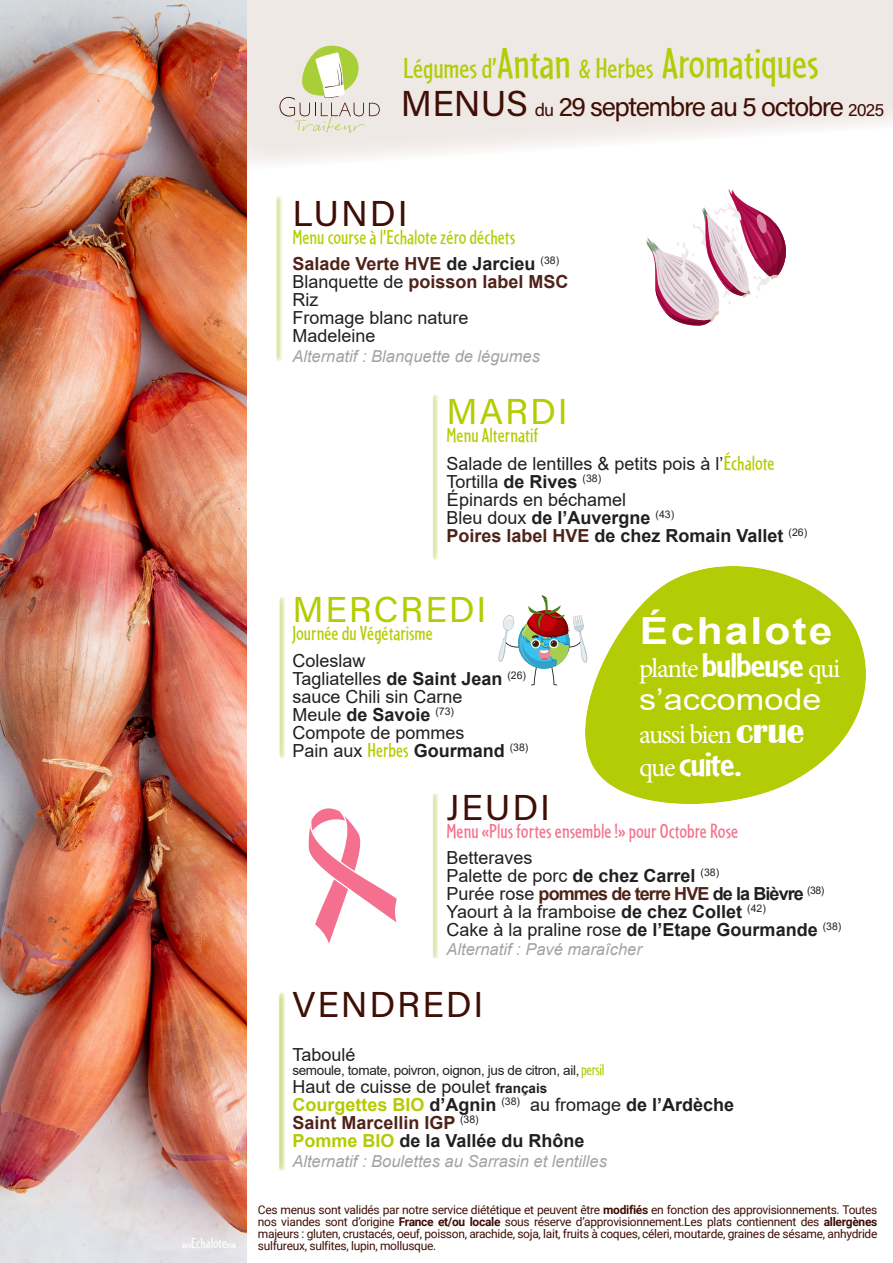
<style>
.page{position:relative;width:893px;height:1263px;background:#fff}
.page>*{position:absolute;margin:0;border:0;box-sizing:border-box;transform-origin:0 0}
.t1{font:45px "Cafeteria";letter-spacing:-.005em;color:#b3cc05}
.t2{font:700 37.5px "Arial";letter-spacing:.05em;color:#fff;scale:1.13 1}
.t3{font:36px "Acumin Pro";letter-spacing:.05em;color:#3f0f05}
.t4{font:36px "Acumin Pro";letter-spacing:.05em;color:#b3cc05}
.t5{font:700 36px "Cafeteria";letter-spacing:-.025em;color:#fff;scale:1.14 1}
.t6{font:30px "Arial";color:#fff;scale:1.14 1}
.t7{font:27px "Acumin Pro";letter-spacing:-.05em;color:#3f0f05}
.t8{font:27px "Minion Pro";letter-spacing:-.055em;color:#fff}
.t9{font:21px "Cafeteria";color:#b3cc05}
.t10{font:21px "Cafeteria";color:#f5708f}
.t11{font:21px "Cafeteria";color:#b4ca01}
.Menu{font:18px "Arial";color:#231f20}
.Menu-2{font:700 18px "Arial";color:#231f20}
.Menu-3{font:700 18px "Arial";color:#4f231a}
.Menu-4{font:700 18px "Arial";letter-spacing:-.05em;color:#4f231a}
.Alternatif{font:italic 16.5px "Arial";color:#a1a3a6}
.Menu-5{font:15px "Cafeteria";color:#fff}
.Menu-6{font:13.5px "Arial";letter-spacing:-.025em;color:#231f20}
.t12{font:12px/12px "Roboto";letter-spacing:-.025em;color:#3f0f05;text-align:justify}
.s1{font-size:30px}
.s2{font-size:27px}
.s3{font-size:36px}
.s4{font-size:18px}
.s5{color:#231f20}
.s6{font-weight:400;color:#231f20}
.s7{color:#b3cc05}
.s8{font-family:"Cafeteria";font-size:21px;color:#b4ca01}
.s9{font-weight:700}
.s10{font-weight:400}
.s11{color:#4f231a}
.s12{font-family:"Cafeteria";font-weight:400;font-size:21px;color:#b4ca01}
.s13{font-family:"Cafeteria";font-size:16.5px;color:#b3cc05}
.s14{font-weight:700;font-size:13.5px}
.s15{color:#b4ca01}
.s16{font-family:"Cafeteria";font-weight:700;font-size:36px}
.s17{font-family:"Britannic";font-weight:700;font-size:36px}
.s18{font-family:"Minion Pro";font-weight:400;font-size:27px}
</style>
<div class="page">
<svg style="left:247px;top:0;width:646px;height:163px;fill:#efe9e6"></svg>
<img style="left:0;top:0;width:247px;height:1263px">
<svg style="left:433px;top:394px;width:6px;height:166px"></svg>
<svg style="left:276px;top:196px;width:7px;height:165px"></svg>
<svg style="left:279px;top:597px;width:7px;height:161px"></svg>
<svg style="left:433px;top:793px;width:6px;height:166px"></svg>
<svg style="left:279px;top:992px;width:7px;height:179px"></svg>
<svg style="left:279px;top:41px;width:101px;height:92px;background:#e1e1c7"></svg>
<img style="left:585px;top:566px;width:280px;height:238px">
<svg style="left:308px;top:808px;width:89px;height:136px"></svg>
<svg style="left:498px;top:595px;width:92px;height:90px"></svg>
<svg style="left:646px;top:189px;width:140px;height:137px"></svg>
<svg style="left:182px;top:1243px;width:9px;height:5px"></svg>
<svg style="left:227px;top:1243px;width:9px;height:5px"></svg>
<p class="t1" style="left:403px;top:35px;width:417px"><span class="s1">Légumes d’</span>Antan <span class="s2">&amp;</span> <span class="s1">Herbes</span> Aromatiques</p>
<p class="t7" style="left:401px;top:88px;width:485px"><span class="s3">MENUS</span> <span class="s4">du</span> 29 septembre au 5 octobre <span class="s4">2025</span></p>
<p class="Menu-5" style="left:191px;top:1233px;width:38px">Echalote</p>
<p class="t3" style="left:292px;top:189px;width:117px">LUNDI</p>
<p class="t9" style="left:292px;top:224px;width:225px">Menu course à l’Echalote zéro déchets</p>
<p class="Menu-3" style="left:292px;top:251px;width:268px">Salade Verte HVE <span class="s5">de Jarcieu</span> <sup>(38)</sup></p>
<p class="Menu-3" style="left:292px;top:269px;width:278px"><span class="s6">Blanquette de</span> poisson label MSC</p>
<p class="Menu" style="left:292px;top:288px;width:27px">Riz</p>
<p class="Menu" style="left:292px;top:306px;width:178px">Fromage blanc nature</p>
<p class="Menu" style="left:292px;top:324px;width:85px">Madeleine</p>
<p class="Alternatif" style="left:292px;top:346px;width:249px">Alternatif : Blanquette de légumes</p>
<p class="t4" style="left:446px;top:387px;width:123px">MARDI</p>
<p class="t11" style="left:446px;top:422px;width:93px"><span class="s7">Menu</span> Alternatif</p>
<p class="Menu" style="left:446px;top:452px;width:330px">Salade de lentilles &amp; petits pois à l’<span class="s8">Échalote</span></p>
<p class="Menu" style="left:446px;top:470px;width:156px">Tortilla <span class="s9">de Rives</span> <sup>(38)</sup></p>
<p class="Menu" style="left:447px;top:488px;width:181px">Épinards en béchamel</p>
<p class="Menu-2" style="left:446px;top:505px;width:229px"><span class="s10">Bleu doux</span> de l’Auvergne <sup>(43)</sup></p>
<p class="Menu-2" style="left:446px;top:523px;width:362px"><span class="s11">Poires label HVE</span> de chez Romain Vallet <sup>(26)</sup></p>
<p class="t4" style="left:292px;top:584px;width:196px">MERCREDI</p>
<p class="t9" style="left:292px;top:620px;width:142px">Journée du Végétarisme</p>
<p class="Menu" style="left:292px;top:648px;width:75px">Coleslaw</p>
<p class="Menu" style="left:292px;top:666px;width:235px">Tagliatelles <span class="s9">de Saint Jean</span> <sup>(26)</sup></p>
<p class="Menu" style="left:292px;top:684px;width:172px">sauce Chili sin Carne</p>
<p class="Menu-2" style="left:292px;top:702px;width:163px"><span class="s10">Meule</span> de Savoie <sup>(73)</sup></p>
<p class="Menu" style="left:292px;top:720px;width:174px">Compote de pommes</p>
<p class="Menu-2" style="left:292px;top:738px;width:238px"><span class="s10">Pain aux</span> <span class="s12">Herbes</span> Gourmand <sup>(38)</sup></p>
<p class="t3" style="left:446px;top:782px;width:105px">JEUDI</p>
<p class="t10" style="left:446px;top:817px;width:293px">Menu «Plus fortes ensemble !» pour Octobre Rose</p>
<p class="Menu" style="left:446px;top:845px;width:88px">Betteraves</p>
<p class="Menu" style="left:446px;top:863px;width:274px">Palette de porc <span class="s9">de chez Carrel</span> <sup>(38)</sup></p>
<p class="Menu-4" style="left:446px;top:880px;width:379px"><span class="s6">Purée rose</span> pommes de terre HVE <span class="s5">de la Bièvre</span> <sup>(38)</sup></p>
<p class="Menu" style="left:446px;top:899px;width:321px">Yaourt à la framboise <span class="s9">de chez Collet</span> <sup>(42)</sup></p>
<p class="Menu" style="left:446px;top:917px;width:396px">Cake à la praline rose <span class="s9">de l’Etape Gourmande</span> <sup>(38)</sup></p>
<p class="Alternatif" style="left:446px;top:939px;width:197px">Alternatif : Pavé maraîcher</p>
<p class="t3" style="left:292px;top:980px;width:193px">VENDREDI</p>
<p class="Menu" style="left:292px;top:1042px;width:65px">Taboulé</p>
<p class="Menu-6" style="left:292px;top:1061px;width:313px">semoule, tomate, poivron, oignon, jus de citron, ail,<span class="s13">persil</span></p>
<p class="Menu" style="left:292px;top:1074px;width:256px">Haut de cuisse de poulet <span class="s14">français</span></p>
<p class="Menu-2" style="left:292px;top:1092px;width:443px"><span class="s15">Courgettes BIO</span> d’Agnin <sup>(38)</sup> <span class="s10">au fromage</span> de l’Ardèche</p>
<p class="Menu-3" style="left:292px;top:1110px;width:188px">Saint Marcellin IGP <sup>(38)</sup></p>
<p class="Menu-2" style="left:292px;top:1128px;width:294px"><span class="s15">Pomme BIO</span> de la Vallée du Rhône</p>
<p class="Alternatif" style="left:292px;top:1150px;width:316px">Alternatif : Boulettes au Sarrasin et lentilles</p>
<p class="t12" style="left:258px;top:1203px;width:621px">Ces menus sont validés par notre service diététique et peuvent être <span class="s9">modifiés</span> en fonction des approvisionnements. Toutes nos viandes sont d’origine <span class="s9">France et/ou locale</span> sous réserve d’approvisionnement.Les plats contiennent des <span class="s9">allergènes </span>majeurs : gluten, crustacés, oeuf, poisson, arachide, soja, lait, fruits à coques, céleri, moutarde, graines de sésame, anhydride sulfureux, sulfites, lupin, mollusque.</p>
<p class="t2" style="left:640px;top:604px;width:172px">Échalote</p>
<p class="t8" style="left:639px;top:650px;width:203px">plante <span class="s16">bulbeuse</span> qui</p>
<p class="t6" style="left:639px;top:679px;width:162px">s’accomode</p>
<p class="t8" style="left:639px;top:716px;width:167px">aussi bien <span class="s17">crue</span></p>
<p class="t5" style="left:639px;top:741px;width:91px"><span class="s18">que</span> cuite.</p>
</div>
